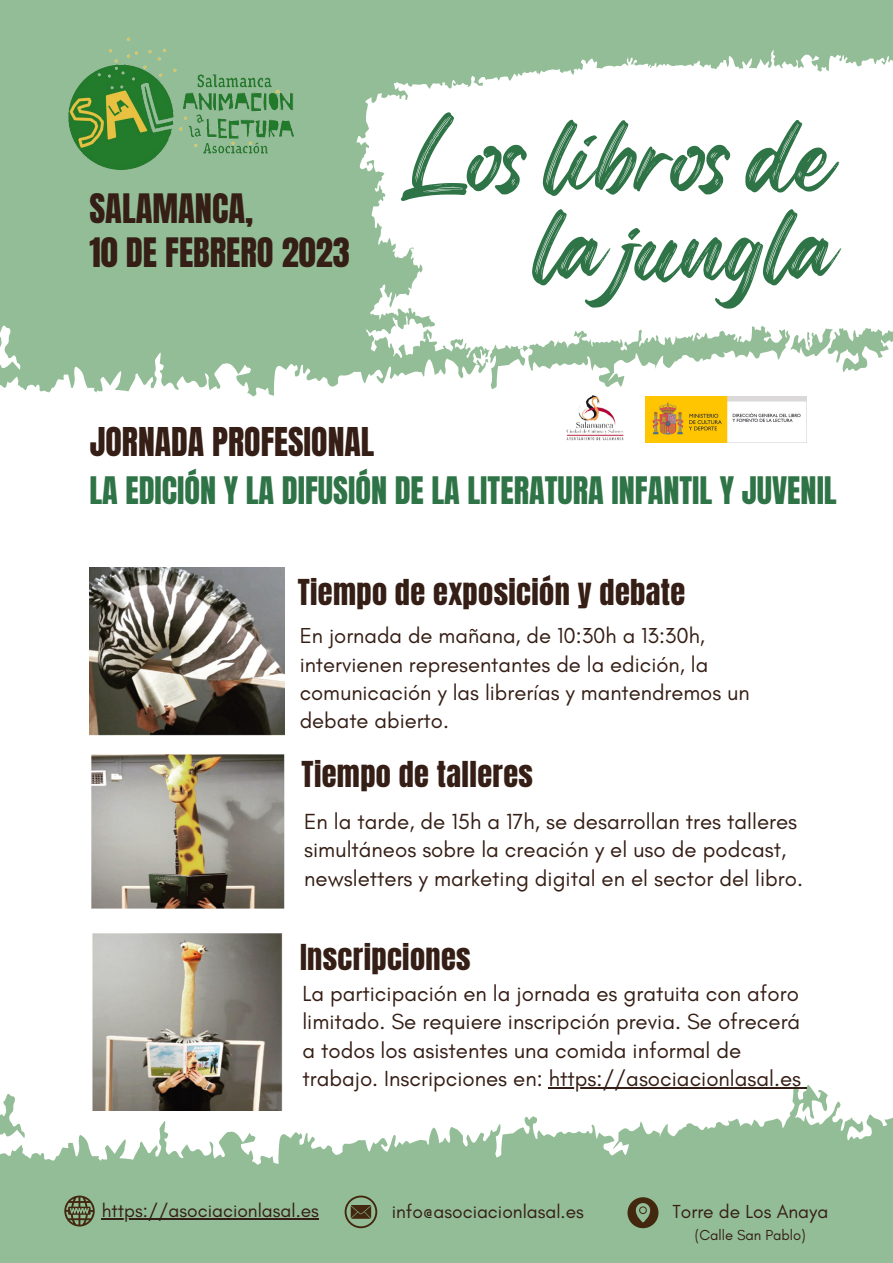
<style>
.page{position:relative;width:893px;height:1263px;background:#fff}
.page>*{position:absolute;margin:0;border:0;box-sizing:border-box;transform-origin:0 0}
.t1{font:88.72px/89.5px "Regular Brush";color:#2f7447;text-align:right}
.t2{font:34.5px/43.9px "Anton";color:#351e15}
.t3{font:33.75px "Anton";color:#351e15}
.t4{font:32.25px "Anton";color:#2f7447}
.t5{font:30.38px "Anton";letter-spacing:.01em;color:#351e15}
.t6{font:22.27px/28.1px "Glacial Indifference";color:#351e15}
.t7{font:22.05px/28.1px "Glacial Indifference";color:#351e15}
.t8{font:19.2px "Glacial Indifference";color:#351e15}
.t9{font:14.77px "Glacial Indifference";color:#351e15}
</style>
<div class="page">
<div style="left:0;top:0;width:893px;height:422px;background:#92bd96"></div>
<svg style="left:0;top:325px;width:893px;height:243px"></svg>
<svg style="left:357px;top:50px;width:536px;height:328px;fill:#fff"></svg>
<img style="left:68px;top:37px;width:226px;height:133px">
<svg style="left:0;top:1085px;width:893px;height:178px;fill:#92bd96"></svg>
<img style="left:89px;top:568px;width:196px;height:543px">
<img style="left:563px;top:393px;width:64px;height:52px">
<svg style="left:344px;top:1195px;width:33px;height:33px"></svg>
<img style="left:645px;top:396px;width:162px;height:46px">
<hr style="left:549px;top:1087px;width:252px;height:1px;background:#351e15">
<svg style="left:64px;top:1195px;width:31px;height:31px"></svg>
<hr style="left:102px;top:1218px;width:217px;height:2px;background:#351e15">
<svg style="left:627px;top:1197px;width:31px;height:31px"></svg>
<h2 class="t2" style="left:89px;top:187px;width:262px">SALAMANCA,<br>10 DE FEBRERO 2023</h2>
<h1 class="t1" style="left:399px;top:111px;width:437px">Los libros de la jungla</h1>
<h3 class="t3" style="left:90px;top:417px;width:286px">JORNADA PROFESIONAL</h3>
<h3 class="t4" style="left:89px;top:468px;width:749px">LA EDICIÓN Y LA DIFUSIÓN DE LA LITERATURA INFANTIL Y JUVENIL</h3>
<h3 class="t5" style="left:298px;top:570px;width:389px">Tiempo de exposición y debate</h3>
<p class="t7" style="left:300px;top:622px;width:451px">En jornada de mañana, de 10:30h a 13:30h, intervienen representantes de la edición, la comunicación y las librerías y mantendremos un debate abierto.</p>
<h3 class="t5" style="left:302px;top:752px;width:233px">Tiempo de talleres</h3>
<p class="t6" style="left:304px;top:807px;width:500px">En la tarde, de 15h a 17h, se desarrollan tres talleres simultáneos sobre la creación y el uso de podcast, newsletters y marketing digital en el sector del libro.</p>
<h3 class="t5" style="left:300px;top:935px;width:172px">Inscripciones</h3>
<p class="t6" style="left:302px;top:979px;width:500px">La participación en la jornada es gratuita con aforo limitado. Se requiere inscripción previa. Se ofrecerá a todos los asistentes una comida informal de trabajo. Inscripciones en: https://asociacionlasal.es</p>
<p class="t8" style="left:102px;top:1199px;width:219px">https://asociacionlasal.es</p>
<p class="t8" style="left:672px;top:1200px;width:157px">Torre de Los Anaya</p>
<p class="t9" style="left:695px;top:1226px;width:112px">(Calle San Pablo)</p>
<p class="t8" style="left:392px;top:1199px;width:194px">info@asociacionlasal.es</p>
</div>
